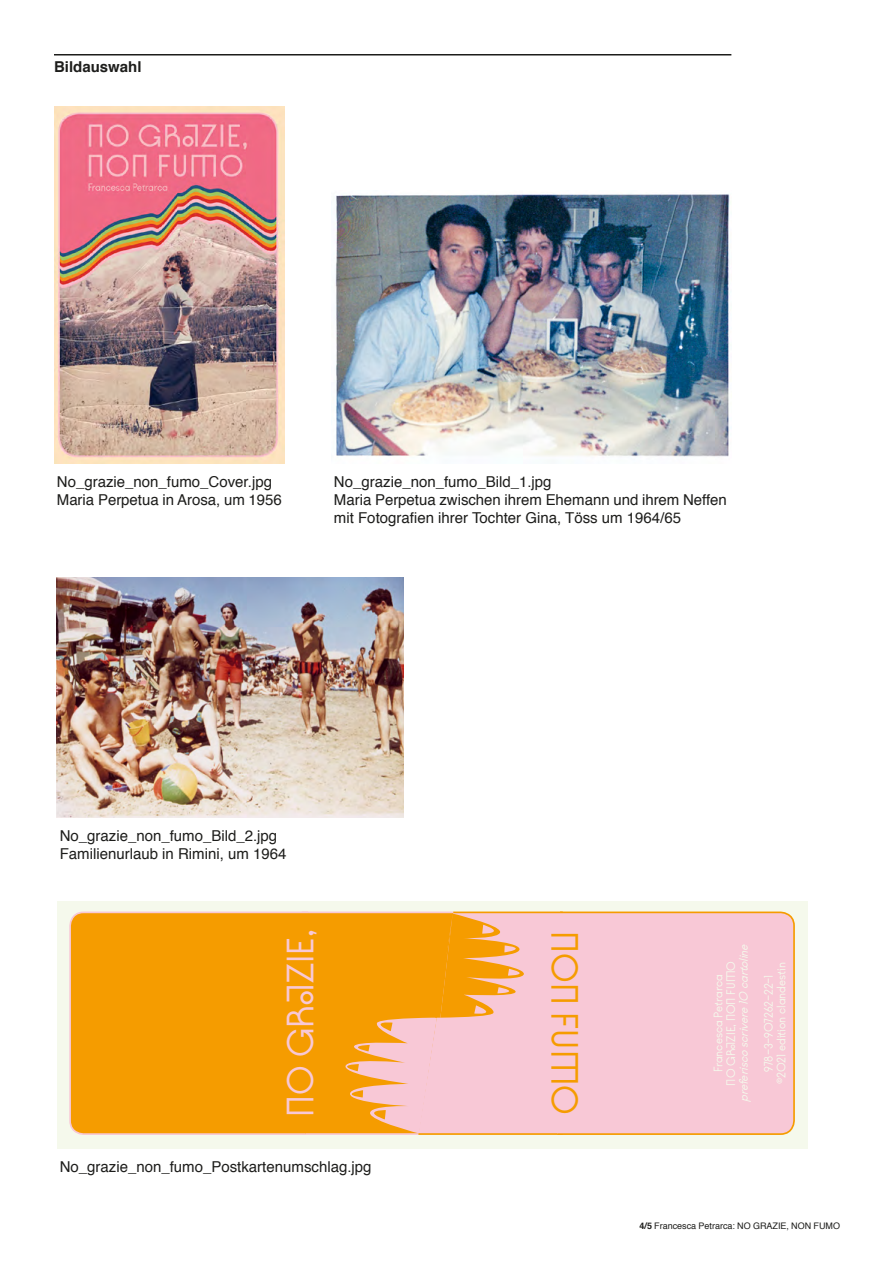
<style>
.page{position:relative;width:893px;height:1263px;background:#fff}
.page>*{position:absolute;margin:0;border:0;box-sizing:border-box;transform-origin:0 0}
.t1{font:40.95px "Kobe";letter-spacing:.01em;color:#f8c8d6}
.t2{font:40.95px "Kobe";letter-spacing:.005em;color:#f59c00}
.t3{font:15px/18px "Helvetica";color:#1d1d1b}
.t4{font:700 15px "Helvetica";color:#1d1d1b}
.t5{font:13.35px/12.6px "Kobe";color:#f5f9ec;text-align:center}
.t6{font:italic 13.35px "Kobe";color:#f5f9ec}
.t7{font:9px "Helvetica";color:#1d1d1b}
.s1{font-weight:700}
</style>
<div class="page">
<hr style="left:54px;top:54px;width:677px;height:2px;background:#1d1d1b">
<img style="left:54px;top:106px;width:231px;height:357px">
<img style="left:335px;top:194px;width:395px;height:263px">
<img style="left:57px;top:577px;width:346px;height:240px">
<div style="left:57px;top:901px;width:750px;height:248px;background:#f5f9ec"></div>
<svg style="left:310px;top:911px;width:246px;height:224px;background:#f6b26b"></svg>
<div style="left:556px;top:911px;width:239px;height:224px;background:#f8c8d6"></div>
<div style="left:69px;top:911px;width:241px;height:224px;background:#f59c00"></div>
<p class="t4" style="left:54px;top:54px;width:89px">Bildauswahl</p>
<p class="t3" style="left:57px;top:473px;width:227px">No_grazie_non_fumo_Cover.jpg<br>Maria Perpetua in Arosa, um 1956</p>
<p class="t3" style="left:334px;top:473px;width:394px">No_grazie_non_fumo_Bild_1.jpg<br>Maria Perpetua zwischen ihrem Ehemann und ihrem Neffen mit Fotografien ihrer Tochter Gina, Töss um 1964/65</p>
<p class="t3" style="left:60px;top:827px;width:228px">No_grazie_non_fumo_Bild_2.jpg<br>Familienurlaub in Rimini, um 1964</p>
<h1 class="t1" style="left:279px;top:1116px;width:189px;rotate:-90deg">NO GRAZIE,</h1>
<p class="t3" style="left:60px;top:1158px;width:313px">No_grazie_non_fumo_Postkartenumschlag.jpg</p>
<h1 class="t2" style="left:586px;top:931px;width:185px;rotate:90deg">NON FUMO</h1>
<p class="t6" style="left:737px;top:1102px;width:163px;rotate:-90deg">p referiscoscrivere10 cartoline</p>
<p class="t5" style="left:712px;top:1085px;width:126px;rotate:-90deg">Francesca Petrarca<br>NO GRAZIE, NON FUMO</p>
<p class="t5" style="left:762px;top:1084px;width:124px;rotate:-90deg">978–3–907262–22–1 ©2021 edition clandestin</p>
<p class="t7" style="left:639px;top:1218px;width:202px"><span class="s1">4/5</span> Francesca Petrarca: NO GRAZIE, NON FUMO</p>
</div>
